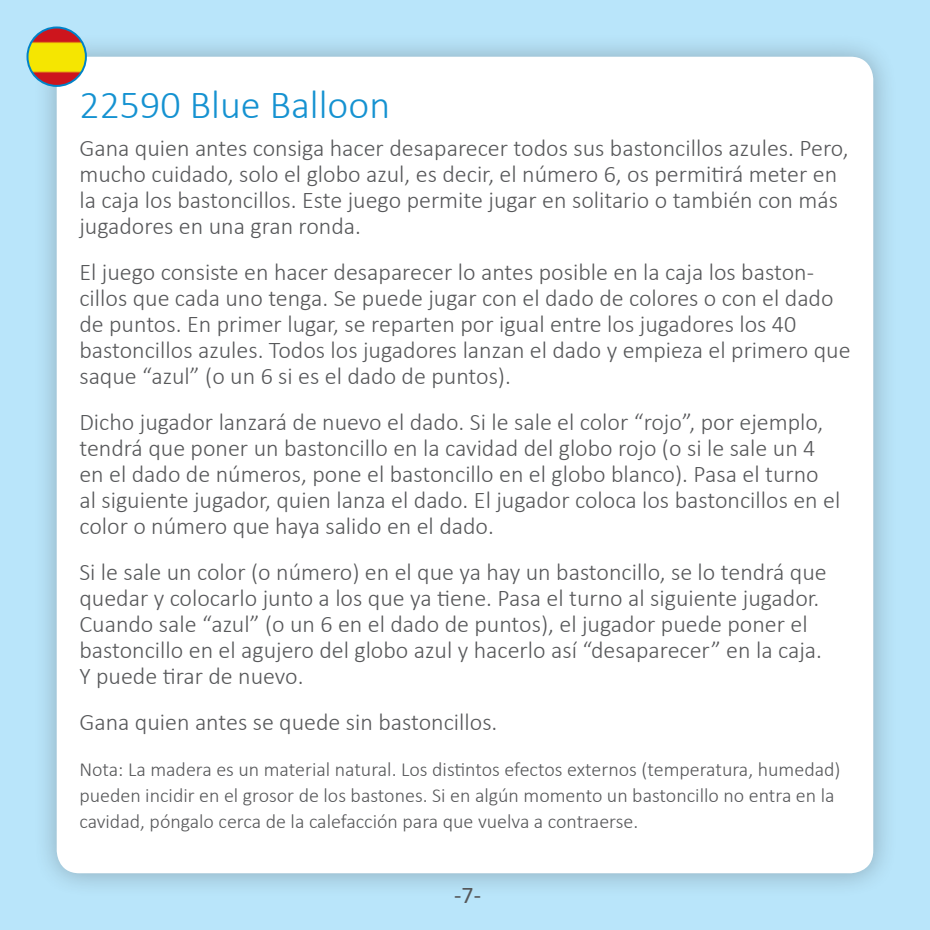
<style>
.page{position:relative;width:930px;height:930px;background:#b9e5fa}
.page>*{position:absolute;margin:0;border:0;box-sizing:border-box;transform-origin:0 0}
.t1{font:300 40px "Calibri";color:#1592d1}
.t2{font:300 24px/26px "Calibri";color:#57585a}
.t3{font:24px "Calibri";color:#57585a}
.t4{font:300 20px/26px "Calibri";color:#57585a}
</style>
<div class="page">
<div style="left:33px;top:33px;width:865px;height:865px;background:#231f20;opacity:.3"></div>
<div style="left:57px;top:57px;width:816px;height:816px;background:#fff;border-radius:23px"></div>
<img style="left:27px;top:27px;width:59px;height:59px;border-radius:29px">
<div style="left:26px;top:26px;width:61px;height:61px;border:2px solid #0082c8;border-radius:50%"></div>
<p class="t1" style="left:79px;top:80px;width:312px">22590 Blue Balloon</p>
<p class="t2" style="left:79px;top:135px;width:771px">Gana quien antes consiga hacer desaparecer todos sus bastoncillos azules. Pero, mucho cuidado, solo el globo azul, es decir, el número 6, os permitirá meter en la caja los bastoncillos. Este juego permite jugar en solitario o también con más jugadores en una gran ronda.</p>
<p class="t2" style="left:79px;top:259px;width:773px">El juego consiste en hacer desaparecer lo antes posible en la caja los baston&shy;cillos que cada uno tenga. Se puede jugar con el dado de colores o con el dado de puntos. En primer lugar, se reparten por igual entre los jugadores los 40 bastoncillos azules. Todos los jugadores lanzan el dado y empieza el primero que saque “azul” (o un 6 si es el dado de puntos).</p>
<p class="t2" style="left:79px;top:409px;width:762px">Dicho jugador lanzará de nuevo el dado. Si le sale el color “rojo”, por ejemplo, tendrá que poner un bastoncillo en la cavidad del globo rojo (o si le sale un 4 en el dado de números, pone el bastoncillo en el globo blanco). Pasa el turno al siguiente jugador, quien lanza el dado. El jugador coloca los bastoncillos en el color o número que haya salido en el dado.</p>
<p class="t2" style="left:79px;top:559px;width:749px">Si le sale un color (o número) en el que ya hay un bastoncillo, se lo tendrá que quedar y colocarlo junto a los que ya tiene. Pasa el turno al siguiente jugador.</p>
<p class="t2" style="left:79px;top:611px;width:730px">Cuando sale “azul” (o un 6 en el dado de puntos), el jugador puede poner el</p>
<p class="t2" style="left:79px;top:637px;width:744px">bastoncillo en el agujero del globo azul y hacerlo así “desaparecer” en la caja.</p>
<p class="t2" style="left:79px;top:663px;width:226px">Y puede tirar de nuevo.</p>
<p class="t2" style="left:79px;top:709px;width:420px">Gana quien antes se quede sin bastoncillos.</p>
<p class="t4" style="left:79px;top:756px;width:762px">Nota: La madera es un material natural. Los distintos efectos externos (temperatura, humedad)</p>
<p class="t4" style="left:79px;top:782px;width:757px">pueden incidir en el grosor de los bastones. Si en algún momento un bastoncillo no entra en la cavidad, póngalo cerca de la calefacción para que vuelva a contraerse.</p>
<p class="t3" style="left:454px;top:878px;width:28px">-7-</p>
</div>
